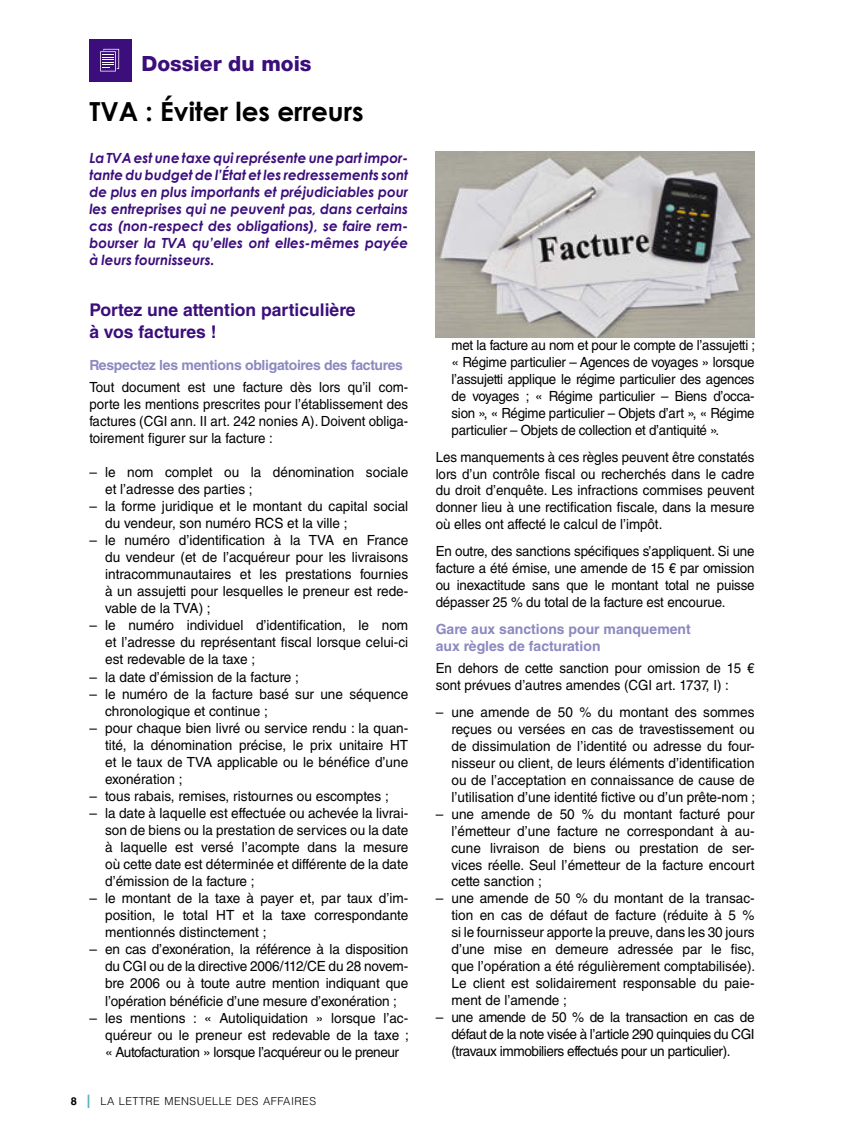
<style>
.page{position:relative;width:844px;height:1141px;background:#fff}
.page>*{position:absolute;margin:0;border:0;box-sizing:border-box;transform-origin:0 0}
._01_titre_article{font:700 26.25px "Century Gothic";color:#000}
._00_rubrique{font:800 21px "Helvetica Neue LT Std";color:#3b0e7b}
._09_t0{font:700 17.5px/21.2px "Helvetica LT Std";color:#3b0e7b}
._03_texte{font:14px/17px "Helvetica LT Std";color:#000;text-align:justify}
._03_texte-2{font:14px/17px "Helvetica LT Std";color:#000;text-align:justify;scale:.95 1}
._02_chapo{font:italic 700 14px/17px "Century Gothic";color:#3b0e7b;text-align:justify}
._09_t1{font:700 14px/17px "Helvetica LT Std";color:#8c89c0}
._09_t1-2{font:700 14px "Helvetica LT Std";letter-spacing:-.02em;color:#8c89c0}
.t1{font:300 10.85px "Helvetica LT Std";letter-spacing:.04em;color:#000}
.t2{font:700 10.85px "Helvetica LT Std";color:#000}
</style>
<div class="page">
<svg style="left:88px;top:1095px;width:1px;height:13px"></svg>
<div style="left:89px;top:40px;width:42px;height:42px;background:#3b0e7b"></div>
<svg style="left:100px;top:49px;width:19px;height:22px"></svg>
<img style="left:435px;top:152px;width:319px;height:185px">
<p class="_00_rubrique" style="left:141px;top:51px;width:171px">Dossier du mois</p>
<p class="_01_titre_article" style="left:89px;top:92px;width:276px">TVA : Éviter les erreurs</p>
<p class="_02_chapo" style="left:89px;top:149px;width:320px">La TVA est une taxe qui représente une part impor&shy;tante du budget de l’État et les redressements sont de plus en plus importants et préjudiciables pour les entreprises qui ne peuvent pas, dans certains cas (non-respect des obligations), se faire rem&shy;bourser la TVA qu’elles ont elles-mêmes payée à leurs fournisseurs.</p>
<p class="_09_t0" style="left:89px;top:299px;width:268px">Portez une attention particulière à vos factures !</p>
<p class="_09_t1-2" style="left:89px;top:356px;width:315px">Respectez les mentions obligatoires des factures</p>
<p class="_03_texte-2" style="left:89px;top:378px;width:337px">Tout document est une facture dès lors qu’il com&shy;porte les mentions prescrites pour l’établissement des factures (CGI ann. II art. 242 nonies A). Doivent obliga&shy;toirement figurer sur la facture :</p>
<p class="_03_texte" style="left:105px;top:463px;width:304px;text-indent:-16px">– le nom complet ou la dénomination sociale et l’adresse des parties ;</p>
<p class="_03_texte" style="left:105px;top:498px;width:304px;text-indent:-16px">– la forme juridique et le montant du capital social du vendeur, son numéro RCS et la ville ;</p>
<p class="_03_texte" style="left:105px;top:532px;width:304px;text-indent:-16px">– le numéro d’identification à la TVA en France du vendeur (et de l’acquéreur pour les livraisons intracommunautaires et les prestations fournies à un assujetti pour lesquelles le preneur est rede&shy;vable de la TVA) ;</p>
<p class="_03_texte" style="left:105px;top:617px;width:304px;text-indent:-16px">– le numéro individuel d’identification, le nom et l’adresse du représentant fiscal lorsque celui-ci est redevable de la taxe ;</p>
<p class="_03_texte" style="left:89px;top:668px;width:211px">– la date d’émission de la facture ;</p>
<p class="_03_texte" style="left:105px;top:685px;width:304px;text-indent:-16px">– le numéro de la facture basé sur une séquence chronologique et continue ;</p>
<p class="_03_texte" style="left:105px;top:719px;width:304px;text-indent:-16px">– pour chaque bien livré ou service rendu : la quan&shy;tité, la dénomination précise, le prix unitaire HT et le taux de TVA applicable ou le bénéfice d’une exonération ;</p>
<p class="_03_texte" style="left:89px;top:787px;width:301px">– tous rabais, remises, ristournes ou escomptes ;</p>
<p class="_03_texte" style="left:105px;top:804px;width:304px;text-indent:-16px">– la date à laquelle est effectuée ou achevée la livrai&shy;son de biens ou la prestation de services ou la date à laquelle est versé l’acompte dans la mesure où cette date est déterminée et différente de la date d’émission de la facture ;</p>
<p class="_03_texte" style="left:105px;top:890px;width:304px;text-indent:-16px">– le montant de la taxe à payer et, par taux d’im&shy;position, le total HT et la taxe correspondante mentionnés distinctement ;</p>
<p class="_03_texte" style="left:105px;top:941px;width:304px;text-indent:-16px">– en cas d’exonération, la référence à la disposition du CGI ou de la directive 2006/112/CE du 28 novem&shy;bre 2006 ou à toute autre mention indiquant que l’opération bénéficie d’une mesure d’exonération ;</p>
<p class="_03_texte" style="left:105px;top:1009px;width:305px;text-indent:-16px">– les mentions : « Autoliquidation » lorsque l’ac&shy;quéreur ou le preneur est redevable de la taxe ; « Autofacturation » lorsque l’acquéreur ou le preneur</p>
<p class="t2" style="left:71px;top:1095px;width:8px">8</p>
<p class="t1" style="left:100px;top:1095px;width:217px">LA LETTRE MENSUELLE DES AFFAIRES</p>
<p class="_03_texte-2" style="left:451px;top:336px;width:321px">met la facture au nom et pour le compte de l’assujetti ; « Régime particulier – Agences de voyages » lorsque l’assujetti applique le régime particulier des agences de voyages ; « Régime particulier – Biens d’occa&shy;sion », « Régime particulier – Objets d’art », « Régime particulier – Objets de collection et d’antiquité ».</p>
<p class="_03_texte-2" style="left:435px;top:448px;width:337px">Les manquements à ces règles peuvent être constatés lors d’un contrôle fiscal ou recherchés dans le cadre du droit d’enquête. Les infractions commises peuvent donner lieu à une rectification fiscale, dans la mesure où elles ont affecté le calcul de l’impôt.</p>
<p class="_03_texte-2" style="left:435px;top:543px;width:337px">En outre, des sanctions spécifiques s’appliquent. Si une facture a été émise, une amende de 15 € par omission ou inexactitude sans que le montant total ne puisse dépasser 25 % du total de la facture est encourue.</p>
<p class="_09_t1" style="left:435px;top:620px;width:256px">Gare aux sanctions pour manquement aux règles de facturation</p>
<p class="_03_texte-2" style="left:435px;top:659px;width:337px">En dehors de cette sanction pour omission de 15 € sont prévues d’autres amendes (CGI art. 1737, I) :</p>
<p class="_03_texte" style="left:451px;top:703px;width:305px;text-indent:-16px">– une amende de 50 % du montant des sommes reçues ou versées en cas de travestissement ou de dissimulation de l’identité ou adresse du four&shy;nisseur ou client, de leurs éléments d’identification ou de l’acceptation en connaissance de cause de l’utilisation d’une identité fictive ou d’un prête-nom ;</p>
<p class="_03_texte" style="left:451px;top:805px;width:304px;text-indent:-16px">– une amende de 50 % du montant facturé pour l’émetteur d’une facture ne correspondant à au&shy;cune livraison de biens ou prestation de ser&shy;vices réelle. Seul l’émetteur de la facture encourt cette sanction ;</p>
<p class="_03_texte" style="left:451px;top:890px;width:305px;text-indent:-16px">– une amende de 50 % du montant de la transac&shy;tion en cas de défaut de facture (réduite à 5 % si le fournisseur apporte la preuve, dans les 30 jours d’une mise en demeure adressée par le fisc, que l’opération a été régulièrement comptabilisée).<br>Le client est solidairement responsable du paie&shy;ment de l’amende ;</p>
<p class="_03_texte" style="left:451px;top:1009px;width:304px;text-indent:-16px">– une amende de 50 % de la transaction en cas de défaut de la note visée à l’article 290 quinquies du CGI (travaux immobiliers effectués pour un particulier).</p>
</div>
